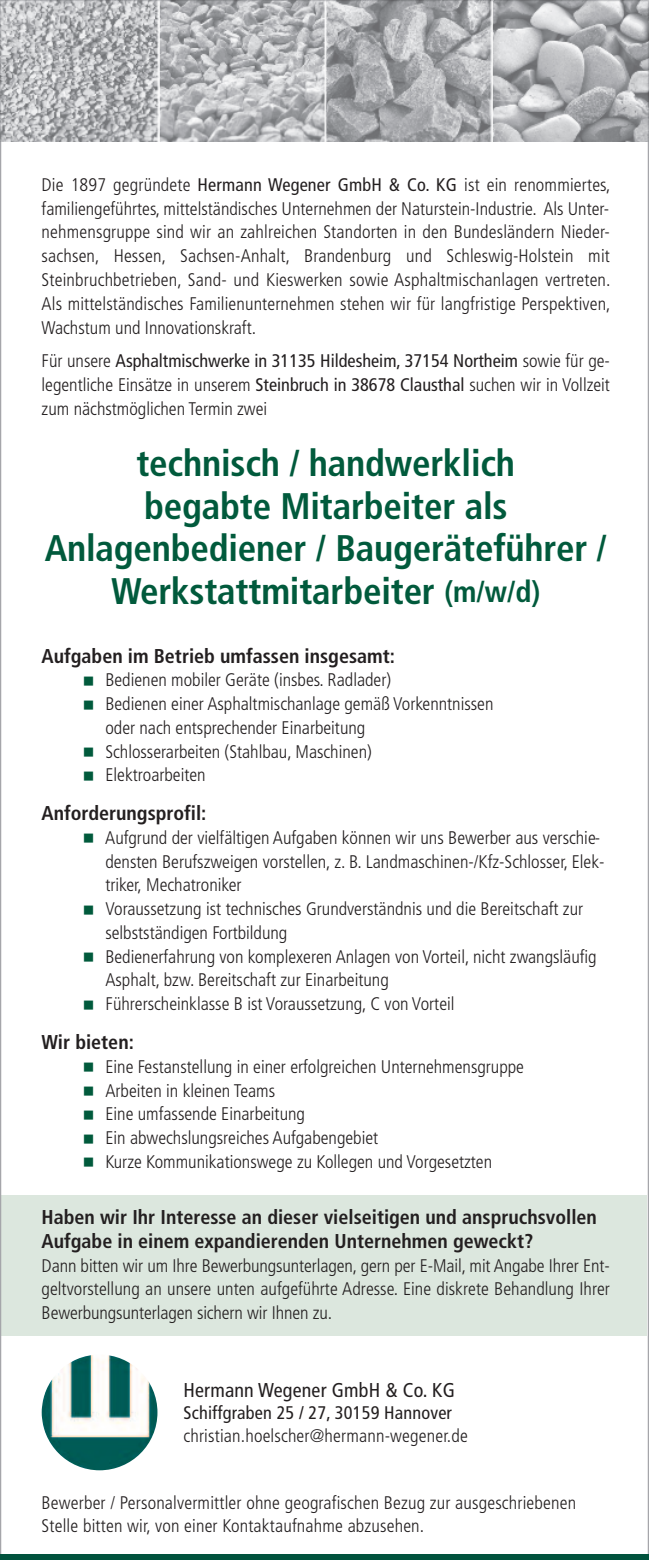
<style>
.page{position:relative;width:649px;height:1560px;background:#fff}
.page>*{position:absolute;margin:0;border:0;box-sizing:border-box;transform-origin:0 0}
.t1{font:700 condensed 37px/42.5px "Frutiger";letter-spacing:-.005em;color:#015a3c;text-align:center}
.t2{font:700 condensed 20px/23.8px "Frutiger";color:#231f20}
.t3{font:condensed 20px "Frutiger";letter-spacing:.01em;color:#231f20}
.t4{font:300 condensed 18.25px/23.8px "Frutiger";color:#231f20;text-align:justify}
.t5{font:condensed 18.25px "Frutiger";letter-spacing:.01em;color:#231f20}
.s1{font-weight:400}
.s2{font-size:30px}
.s3{font-family:"The Sans Semi Bold Expert";font-weight:400;font-stretch:normal;font-size:10px;color:#015a3c}
</style>
<div class="page">
<div style="left:0;top:1194px;width:646px;height:141px;background:#dce7de"></div>
<img style="left:42px;top:1354px;width:115px;height:115px;border-radius:50%">
<img style="left:0;top:0;width:648px;height:142px">
<div style="left:0;top:1553px;width:648px;height:6px;background:#01533d"></div>
<p class="t4" style="left:42px;top:174px;width:570px">Die 1897 gegründete <span class="s1">Hermann Wegener GmbH &amp; Co. KG</span> ist ein renommiertes, familiengeführtes, mittelständisches Unternehmen der Naturstein-Industrie. Als Unter&shy;nehmensgruppe sind wir an zahlreichen Standorten in den Bundesländern Nieder&shy;sachsen, Hessen, Sachsen-Anhalt, Brandenburg und Schleswig-Holstein mit Steinbruchbetrieben, Sand- und Kieswerken sowie Asphaltmischanlagen vertreten.<br>Als mittelständisches Familienunternehmen stehen wir für langfristige Perspektiven, Wachstum und Innovationskraft.</p>
<p class="t4" style="left:42px;top:350px;width:569px">Für unsere <span class="s1">Asphaltmischwerke in 31135 Hildesheim, 37154 Northeim</span> sowie für ge&shy;legentliche Einsätze in unserem <span class="s1">Steinbruch in 38678 Clausthal</span> suchen wir in Vollzeit zum nächstmöglichen Termin zwei</p>
<h1 class="t1" style="left:45px;top:445px;width:563px">technisch / handwerklich<br>begabte Mitarbeiter als<br>Anlagenbediener / Baugeräteführer /<br>Werkstattmitarbeiter <span class="s2">(m/w/d)</span></h1>
<p class="t2" style="left:42px;top:645px;width:355px">Aufgaben im Betrieb umfassen insgesamt:</p>
<p class="t4" style="left:84px;top:669px;width:308px"><span class="s3">Ô</span> Bedienen mobiler Geräte (insbes. Radlader)</p>
<p class="t4" style="left:84px;top:693px;width:410px"><span class="s3">Ô</span> Bedienen einer Asphaltmischanlage gemäß Vorkenntnissen</p>
<p class="t4" style="left:105px;top:717px;width:261px">oder nach entsprechender Einarbeitung</p>
<p class="t4" style="left:84px;top:740px;width:289px"><span class="s3">Ô</span> Schlosserarbeiten (Stahlbau, Maschinen)</p>
<p class="t4" style="left:84px;top:764px;width:123px"><span class="s3">Ô</span> Elektroarbeiten</p>
<p class="t2" style="left:42px;top:802px;width:166px">Anforderungsprofil:</p>
<p class="t4" style="left:84px;top:827px;width:517px"><span class="s3">Ô</span> Aufgrund der vielfältigen Aufgaben können wir uns Bewerber aus verschie-</p>
<p class="t4" style="left:105px;top:850px;width:500px">densten Berufszweigen vorstellen, z. B. Landmaschinen-/Kfz-Schlosser, Elek-</p>
<p class="t4" style="left:105px;top:874px;width:137px">triker, Mechatroniker</p>
<p class="t4" style="left:84px;top:898px;width:500px"><span class="s3">Ô</span> Voraussetzung ist technisches Grundverständnis und die Bereitschaft zur</p>
<p class="t4" style="left:105px;top:922px;width:183px">selbstständigen Fortbildung</p>
<p class="t4" style="left:84px;top:945px;width:514px"><span class="s3">Ô</span> Bedienerfahrung von komplexeren Anlagen von Vorteil, nicht zwangsläufig</p>
<p class="t4" style="left:105px;top:969px;width:285px">Asphalt, bzw. Bereitschaft zur Einarbeitung</p>
<p class="t4" style="left:84px;top:993px;width:372px"><span class="s3">Ô</span> Führerscheinklasse B ist Voraussetzung, C von Vorteil</p>
<p class="t2" style="left:42px;top:1031px;width:94px">Wir bieten:</p>
<p class="t4" style="left:84px;top:1055px;width:441px;text-align:left"><span class="s3">Ô</span> Eine Festanstellung in einer erfolgreichen Unternehmensgruppe <span class="s3">Ô</span> Arbeiten in kleinen Teams<br><span class="s3">Ô</span> Eine umfassende Einarbeitung<br><span class="s3">Ô</span> Ein abwechslungsreiches Aufgabengebiet<br><span class="s3">Ô</span> Kurze Kommunikationswege zu Kollegen und Vorgesetzten</p>
<p class="t2" style="left:42px;top:1206px;width:556px">Haben wir Ihr Interesse an dieser vielseitigen und anspruchsvollen<br>Aufgabe in einem expandierenden Unternehmen geweckt?</p>
<p class="t4" style="left:42px;top:1254px;width:569px">Dann bitten wir um Ihre Bewerbungsunterlagen, gern per E-Mail, mit Angabe Ihrer Ent&shy;geltvorstellung an unsere unten aufgeführte Adresse. Eine diskrete Behandlung Ihrer Bewerbungsunterlagen sichern wir Ihnen zu.</p>
<p class="t3" style="left:183px;top:1381px;width:273px">Hermann Wegener GmbH &amp; Co. KG</p>
<p class="t5" style="left:183px;top:1405px;width:270px">Schiffgraben 25 / 27, 30159 Hannover</p>
<p class="t4" style="left:183px;top:1424px;width:286px">christian.hoelscher@hermann-wegener.de</p>
<p class="t4" style="left:42px;top:1492px;width:536px;line-height:22.5px">Bewerber / Personalvermittler ohne geografischen Bezug zur ausgeschriebenen<br>Stelle bitten wir, von einer Kontaktaufnahme abzusehen.</p>
</div>
